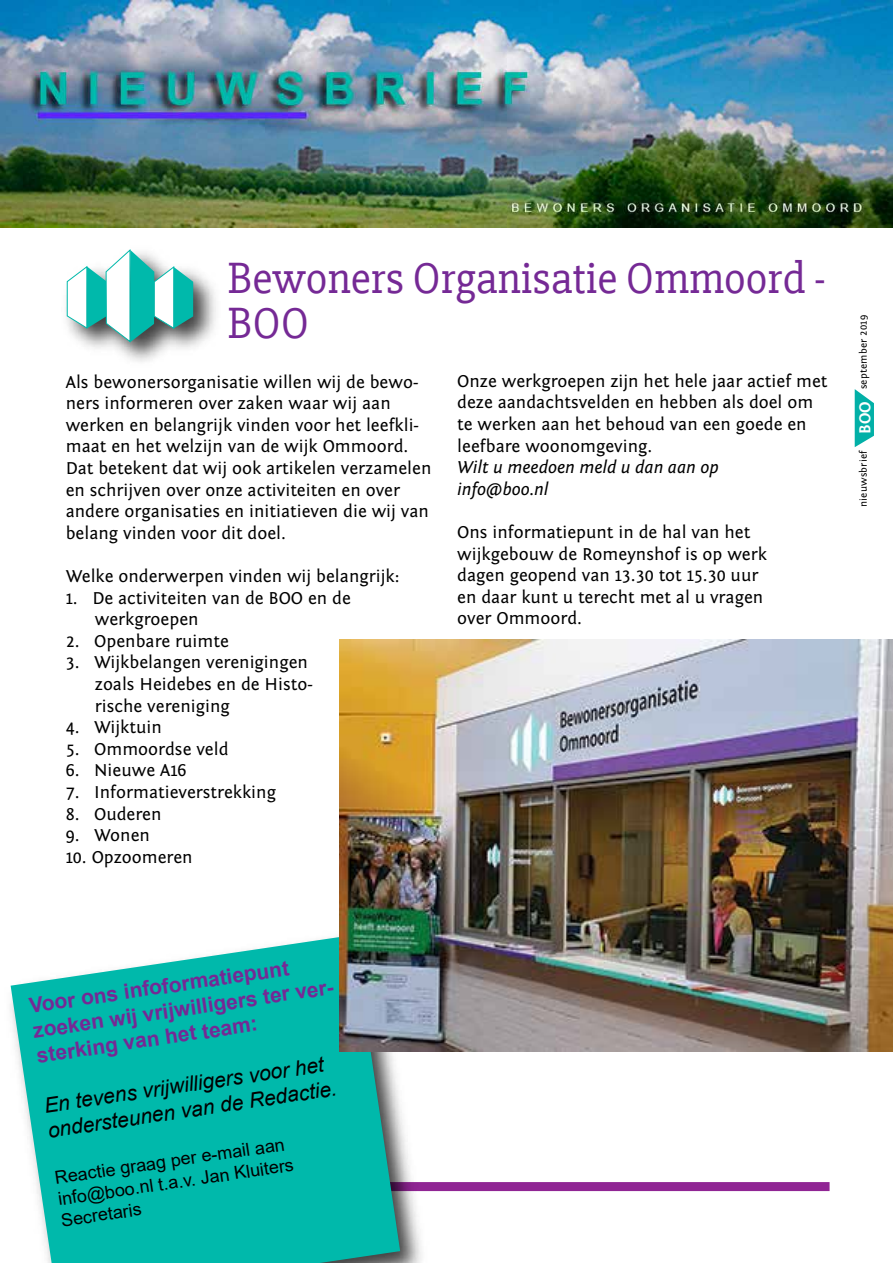
<style>
.page{position:relative;width:893px;height:1263px;background:#fff}
.page>*{position:absolute;margin:0;border:0;box-sizing:border-box;transform-origin:0 0}
.t1{font:45px/45px "Slabo 27 px";color:#752995}
.t2{font:700 21px/25.3px "Arial";color:#752995}
.t3{font:italic 21px/25.2px "Arial";color:#000}
.t4{font:18px/21.6px "Fontin Sans";color:#000}
.t5{font:18px/21.9px "Arial";color:#000}
.t6{font:italic 18px/21.6px "Fontin Sans";color:#000}
.t7{font:700 16.5px "Fontin Sans";color:#fff}
.t8{font:10.5px "Fontin Sans";letter-spacing:.02em;color:#000}
</style>
<div class="page">
<img style="left:0;top:0;width:893px;height:228px">
<img style="left:66px;top:271px;width:150px;height:91px">
<svg style="left:67px;top:249px;width:126px;height:93px"></svg>
<div style="left:64px;top:1182px;width:766px;height:9px;background:#902594"></div>
<img style="left:10px;top:985px;width:423px;height:278px">
<svg style="left:11px;top:937px;width:389px;height:326px;background:#20bfb3"></svg>
<img style="left:339px;top:639px;width:554px;height:413px">
<svg style="left:855px;top:389px;width:19px;height:58px"></svg>
<h1 class="t1" style="left:228px;top:255px;width:600px">Bewoners Organisatie Ommoord -<br>BOO</h1>
<p class="t4" style="left:66px;top:371px;width:367px">Als bewonersorganisatie willen wij de bewo&shy;ners informeren over zaken waar wij aan werken en belangrijk vinden voor het leefkli&shy;maat en het welzijn van de wijk Ommoord.<br>Dat betekent dat wij ook artikelen verzamelen en schrijven over onze activiteiten en over andere organisaties en initiatieven die wij van belang vinden voor dit doel.</p>
<p class="t4" style="left:66px;top:566px;width:335px">Welke onderwerpen vinden wij belangrijk:</p>
<p class="t4" style="left:95px;top:587px;width:257px;text-indent:-29px">1. De activiteiten van de BOO en de werkgroepen</p>
<p class="t4" style="left:66px;top:630px;width:165px">2. Openbare ruimte</p>
<p class="t4" style="left:95px;top:652px;width:219px;text-indent:-29px">3. Wijkbelangen verenigingen zoals Heidebes en de Histo&shy;rische vereniging</p>
<p class="t4" style="left:66px;top:717px;width:98px">4. Wijktuin</p>
<p class="t4" style="left:66px;top:738px;width:164px">5. Ommoordse veld</p>
<p class="t4" style="left:66px;top:760px;width:122px">6. Nieuwe A16</p>
<p class="t4" style="left:66px;top:782px;width:212px">7. Informatieverstrekking</p>
<p class="t4" style="left:66px;top:803px;width:97px">8. Ouderen</p>
<p class="t4" style="left:66px;top:825px;width:86px">9. Wonen</p>
<p class="t4" style="left:66px;top:846px;width:129px">10. Opzoomeren</p>
<p class="t4" style="left:457px;top:370px;width:372px">Onze werkgroepen zijn het hele jaar actief met deze aandachtsvelden en hebben als doel om te werken aan het behoud van een goede en leefbare woonomgeving.</p>
<p class="t6" style="left:457px;top:457px;width:263px">Wilt u meedoen meld u dan aan op info@boo.nl</p>
<p class="t4" style="left:457px;top:522px;width:311px">Ons informatiepunt in de hal van het wijkgebouw de Romeynshof is op werk dagen geopend van 13.30 tot 15.30 uur en daar kunt u terecht met al u vragen over Ommoord.</p>
<p class="t8" style="left:858px;top:389px;width:76px;rotate:-90deg">september 2019</p>
<p class="t7" style="left:856px;top:434px;width:34px;rotate:-90deg">BOO</p>
<p class="t8" style="left:858px;top:507px;width:58px;rotate:-90deg">nieuwsbrief</p>
<p class="t2" style="left:28px;top:992px;width:309px;rotate:-8deg">Voor ons infoformatiepunt zoeken wij vrijwilligers ter ver&shy;sterking van het team:</p>
<p class="t3" style="left:42px;top:1092px;width:294px;rotate:-8deg">En tevens vrijwilligers voor het ondersteunen van de Redactie.</p>
<p class="t5" style="left:53px;top:1166px;width:240px;rotate:-8deg">Reactie graag per e-mail aan info@boo.nl t.a.v. Jan Kluiters<br>Secretaris</p>
</div>
